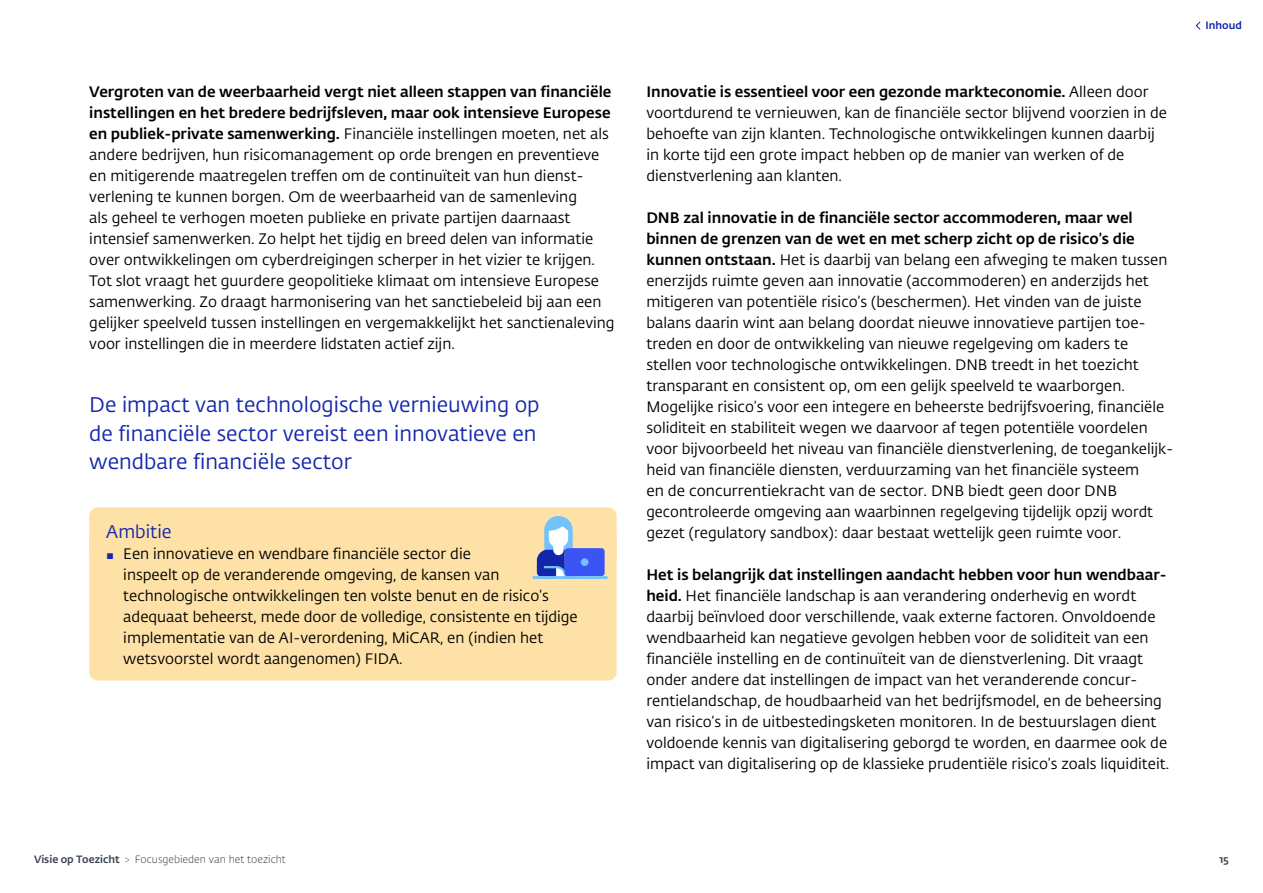
<style>
.page{position:relative;width:1263px;height:893px;background:#fff}
.page>*{position:absolute;margin:0;border:0;box-sizing:border-box;transform-origin:0 0}
.H3_Kop_2{font:21px/28.5px "DNB Fedra";color:#1226aa}
.H4_Kader_kop{font:18px "DNB Fedra";color:#1226aa}
.P_Broodtekst{font:15px/21px "DNB Fedra";color:#000}
.t1{font:300 10.5px "DNB Fedra";color:#3a4250}
.t2{font:500 10.5px "DNB Fedra";color:#3a4250}
.t3{font:500 10.5px "DNB Fedra";color:#1226aa}
.s1{font-weight:500}
.s2{font-size:10.5px;color:#1226aa}
</style>
<div class="page">
<svg style="left:1196px;top:21px;width:5px;height:9px"></svg>
<div style="left:89px;top:576px;width:528px;height:104px;background:#fde1a6"></div>
<hr style="left:533px;top:576px;width:75px;height:3px;background:#73c2fa">
<svg style="left:89px;top:507px;width:528px;height:69px"></svg>
<p class="P_Broodtekst" style="left:89px;top:82px;width:527px"><span class="s1">Vergroten van de weerbaarheid vergt niet alleen stappen van financiële instellingen en het bredere bedrijfsleven, maar ook intensieve Europese en publiek- private samenwerking.</span> Financiële instellingen moeten, net als andere bedrijven, hun risicomanagement op orde brengen en preventieve en mitigerende maatregelen treffen om de continuïteit van hun dienst&shy;verlening te kunnen borgen. Om de weerbaarheid van de samenleving<br>als geheel te verhogen moeten publieke en private partijen daarnaast intensief samenwerken. Zo helpt het tijdig en breed delen van informatie over ontwikkelingen om cyberdreigingen scherper in het vizier te krijgen.<br>Tot slot vraagt het guurdere geopolitieke klimaat om intensieve Europese samenwerking. Zo draagt harmonisering van het sanctiebeleid bij aan een gelijker speelveld tussen instellingen en vergemakkelijkt het sanctienaleving voor instellingen die in meerdere lidstaten actief zijn.</p>
<h3 class="H3_Kop_2" style="left:89px;top:391px;width:452px">De impact van technologische vernieuwing op de financiële sector vereist een innovatieve en wendbare financiële sector</h3>
<h4 class="H4_Kader_kop" style="left:106px;top:521px;width:67px">Ambitie</h4>
<p class="P_Broodtekst" style="left:123px;top:544px;width:456px;text-indent:-17px"><span class="s2">▪</span> Een innovatieve en wendbare financiële sector die<br>inspeelt op de veranderende omgeving, de kansen van technologische ontwikkelingen ten volste benut en de risico’s adequaat beheerst, mede door de volledige, consistente en tijdige implementatie van de AI-verordening, MiCAR, en (indien het wetsvoorstel wordt aangenomen) FIDA.</p>
<p class="P_Broodtekst" style="left:646px;top:82px;width:522px"><span class="s1">Innovatie is essentieel voor een gezonde markteconomie.</span> Alleen door voortdurend te vernieuwen, kan de financiële sector blijvend voorzien in de behoefte van zijn klanten. Technologische ontwikkelingen kunnen daarbij in korte tijd een grote impact hebben op de manier van werken of de dienstverlening aan klanten.</p>
<p class="P_Broodtekst" style="left:646px;top:208px;width:526px"><span class="s1">DNB zal innovatie in de financiële sector accommoderen, maar wel binnen de grenzen van de wet en met scherp zicht op de risico’s die kunnen ontstaan.</span> Het is daarbij van belang een afweging te maken tussen enerzijds ruimte geven aan innovatie (accommoderen) en anderzijds het mitigeren van potentiële risico’s (beschermen). Het vinden van de juiste balans daarin wint aan belang doordat nieuwe innovatieve partijen toe&shy;treden en door de ontwikkeling van nieuwe regelgeving om kaders te stellen voor technologische ontwikkelingen. DNB treedt in het toezicht transparant en consistent op, om een gelijk speelveld te waarborgen.<br>Mogelijke risico’s voor een integere en beheerste bedrijfsvoering, financiële soliditeit en stabiliteit wegen we daarvoor af tegen potentiële voordelen voor bijvoorbeeld het niveau van financiële dienstverlening, de toegankelijk&shy;heid van financiële diensten, verduurzaming van het financiële systeem<br>en de concurrentiekracht van de sector. DNB biedt geen door DNB gecontroleerde omgeving aan waarbinnen regelgeving tijdelijk opzij wordt gezet (regulatory sandbox): daar bestaat wettelijk geen ruimte voor.</p>
<p class="P_Broodtekst" style="left:646px;top:565px;width:524px"><span class="s1">Het is belangrijk dat instellingen aandacht hebben voor hun wendbaar&shy;heid.</span> Het financiële landschap is aan verandering onderhevig en wordt daarbij beïnvloed door verschillende, vaak externe factoren. Onvoldoende wendbaarheid kan negatieve gevolgen hebben voor de soliditeit van een financiële instelling en de continuïteit van de dienstverlening. Dit vraagt onder andere dat instellingen de impact van het veranderende concur&shy;rentielandschap, de houdbaarheid van het bedrijfsmodel, en de beheersing van risico’s in de uitbestedingsketen monitoren. In de bestuurslagen dient voldoende kennis van digitalisering geborgd te worden, en daarmee ook de impact van digitalisering op de klassieke prudentiële risico’s zoals liquiditeit.</p>
<p class="t3" style="left:1205px;top:19px;width:38px">Inhoud</p>
<p class="t2" style="left:34px;top:853px;width:87px">Visie op Toezicht</p>
<p class="t1" style="left:135px;top:853px;width:153px">Focusgebieden van het toezicht</p>
<p class="t2" style="left:1219px;top:853px;width:11px">15</p>
</div>
